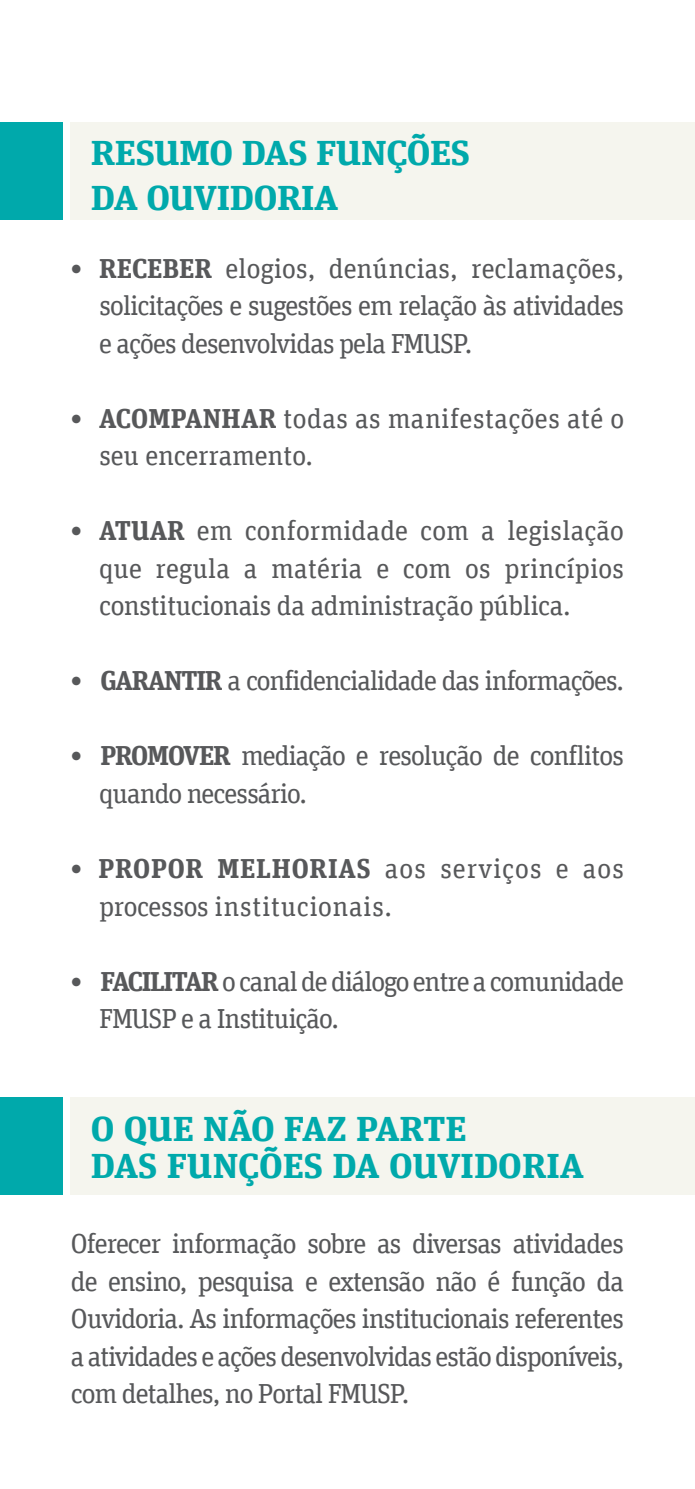
<style>
.page{position:relative;width:695px;height:1489px;background:#fff}
.page>*{position:absolute;margin:0;border:0;box-sizing:border-box;transform-origin:0 0}
.t1{font:700 35px "Unit Slab Offc";letter-spacing:-.01em;color:#00a9ab;scale:1.09 1}
.t2{font:27.5px/37.5px "Unit Slab Offc";letter-spacing:-.04em;color:#57585a;text-align:justify}
.t3{font:27.5px/37.5px "Unit Slab Offc";letter-spacing:.015em;color:#57585a}
.t4{font:27.5px/37.5px "Unit Slab Offc";letter-spacing:.005em;color:#57585a}
.s1{font-weight:700}
</style>
<div class="page">
<div style="left:71px;top:122px;width:623px;height:97px;background:#f5f5ee"></div>
<div style="left:0;top:122px;width:62px;height:97px;background:#00a9ab"></div>
<div style="left:71px;top:1097px;width:623px;height:97px;background:#f5f5ee"></div>
<div style="left:0;top:1097px;width:62px;height:97px;background:#00a9ab"></div>
<p class="t1" style="left:91px;top:132px;width:23px">RESUMO</p>
<p class="t1" style="left:242px;top:132px;width:21px">DAS</p>
<p class="t1" style="left:316px;top:132px;width:40px">FUNÇÕES</p>
<p class="t1" style="left:71px;top:177px;width:22px">DA</p>
<p class="t1" style="left:146px;top:177px;width:21px">OUVIDORIA</p>
<p class="t2" style="left:99px;top:249px;width:526px;text-indent:-28px"><span class="s1">• RECEBER</span> elogios, denúncias, reclamações, solicitações e sugestões em relação às atividades e ações desenvolvidas pela FMUSP.</p>
<p class="t4" style="left:99px;top:399px;width:526px;text-indent:-28px"><span class="s1">• ACOMPANHAR</span> todas as manifestações até o seu encerramento.</p>
<p class="t2" style="left:99px;top:512px;width:526px;text-indent:-28px"><span class="s1">• ATUAR</span> em conformidade com a legislação que regula a matéria e com os princípios constitucionais da administração pública.</p>
<p class="t2" style="left:71px;top:662px;width:554px"><span class="s1">• GARANTIR</span> a confidencialidade das informações.</p>
<p class="t2" style="left:99px;top:737px;width:526px;text-indent:-28px"><span class="s1">• PROMOVER</span> mediação e resolução de conflitos quando necessário.</p>
<p class="t3" style="left:99px;top:849px;width:526px;text-indent:-28px"><span class="s1">• PROPOR MELHORIAS</span> aos serviços e aos processos institucionais.</p>
<p class="t2" style="left:99px;top:962px;width:526px;text-indent:-28px"><span class="s1">• FACILITAR</span> o canal de diálogo entre a comunidade<br>FMUSP e a Instituição.</p>
<p class="t1" style="left:71px;top:1107px;width:144px">O QUE NÃO</p>
<p class="t1" style="left:284px;top:1107px;width:106px">FAZ PARTE</p>
<p class="t1" style="left:71px;top:1144px;width:21px">DAS</p>
<p class="t1" style="left:167px;top:1144px;width:41px">FUNÇÕES</p>
<p class="t1" style="left:332px;top:1144px;width:73px">DA OUVIDORIA</p>
<p class="t2" style="left:71px;top:1224px;width:554px">Oferecer informação sobre as diversas atividades de ensino, pesquisa e extensão não é função da Ouvidoria. As informações institucionais referentes a atividades e ações desenvolvidas estão disponíveis, com detalhes, no Portal FMUSP.</p>
</div>
